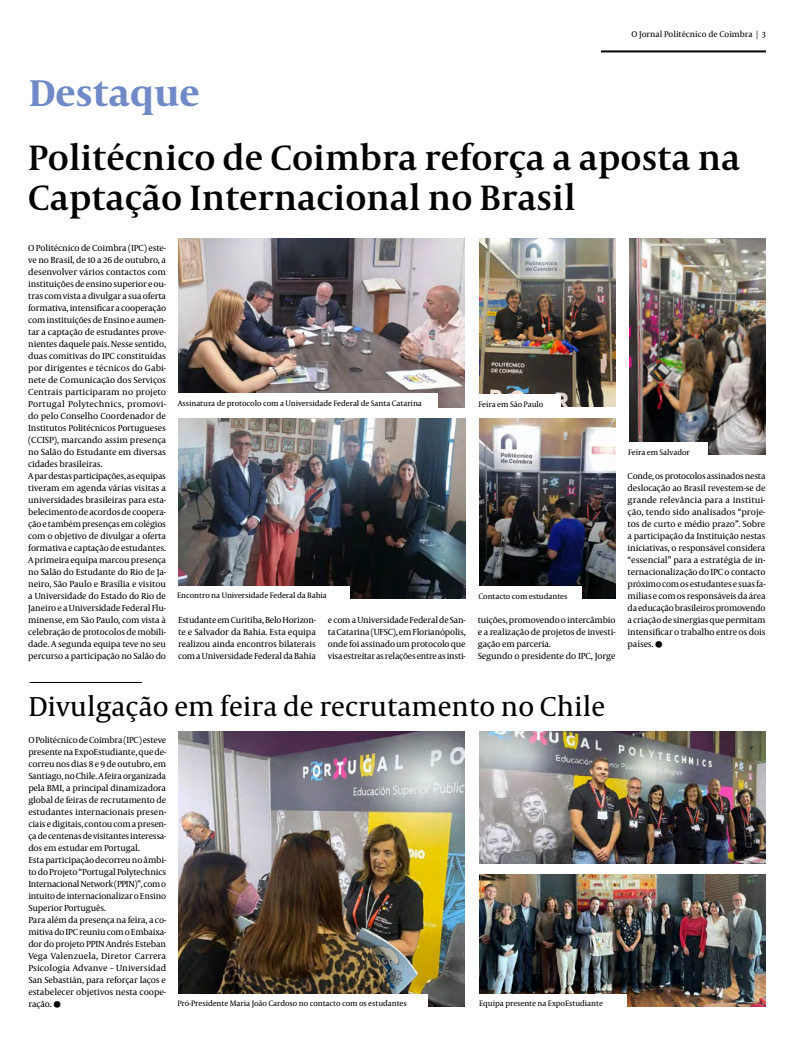
<style>
.page{position:relative;width:794px;height:1049px;background:#fff}
.page>*{position:absolute;margin:0;border:0;box-sizing:border-box;transform-origin:0 0}
.t1{font:700 38px "Capitolium News 2";color:#6f8ac6}
.t2{font:600 36px/40px "Capitolium News 2";color:#000}
.t3{font:28px "Capitolium News 2";color:#000}
.t4{font:9px/12px "Capitolium News 2";letter-spacing:-.015em;color:#000}
.t5{font:8.5px "Capitolium News 2";color:#000}
.t6{font:8px "Capitolium News 2";letter-spacing:-.01em;color:#000}
</style>
<div class="page">
<hr style="left:601px;top:50px;width:165px;height:2px;background:#000">
<hr style="left:30px;top:682px;width:112px;height:1px;background:#000">
<img style="left:179px;top:239px;width:285px;height:168px">
<img style="left:629px;top:239px;width:136px;height:216px">
<img style="left:479px;top:419px;width:136px;height:180px">
<img style="left:179px;top:419px;width:286px;height:180px">
<img style="left:480px;top:874px;width:285px;height:132px">
<img style="left:479px;top:731px;width:286px;height:132px">
<img style="left:179px;top:731px;width:285px;height:275px">
<img style="left:479px;top:239px;width:136px;height:168px">
<div style="left:178px;top:394px;width:260px;height:17px;background:#fff"></div>
<div style="left:177px;top:586px;width:173px;height:17px;background:#fff"></div>
<div style="left:177px;top:994px;width:250px;height:18px;background:#fff"></div>
<div style="left:479px;top:994px;width:147px;height:18px;background:#fff"></div>
<div style="left:478px;top:395px;width:83px;height:17px;background:#fff"></div>
<div style="left:478px;top:587px;width:104px;height:17px;background:#fff"></div>
<div style="left:628px;top:443px;width:79px;height:17px;background:#fff"></div>
<p class="t5" style="left:631px;top:29px;width:136px">O Jornal Politécnico de Coimbra | 3</p>
<h1 class="t1" style="left:29px;top:66px;width:172px">Destaque</h1>
<h2 class="t2" style="left:28px;top:136px;width:714px">Politécnico de Coimbra reforça a aposta na<br>Captação Internacional no Brasil</h2>
<p class="t4" style="left:28px;top:241px;width:139px">O Politécnico de Coimbra (IPC) este&shy;ve no Brasil, de 10 a 26 de outubro, a desenvolver vários contactos com instituições de ensino superior e ou&shy;tras com vista a divulgar a sua oferta formativa, intensificar a cooperação com instituições de Ensino e aumen&shy;tar a captação de estudantes prove&shy;nientes daquele país. Nesse sentido, duas comitivas do IPC constituídas por dirigentes e técnicos do Gabi&shy;nete de Comunicação dos Serviços Centrais participaram no projeto Portugal Polytechnics, promovi&shy;do pelo Conselho Coordenador de Institutos Politécnicos Portugueses (CCISP), marcando assim presença no Salão do Estudante em diversas cidades brasileiras.<br>A par destas participações, as equipas tiveram em agenda várias visitas a universidades brasileiras para esta&shy;belecimento de acordos de coopera&shy;ção e também presenças em colégios com o objetivo de divulgar a oferta formativa e captação de estudantes.<br>A primeira equipa marcou presença no Salão do Estudante do Rio de Ja&shy;neiro, São Paulo e Brasília e visitou a Universidade do Estado do Rio de Janeiro e a Universidade Federal Flu&shy;minense, em São Paulo, com vista à celebração de protocolos de mobili&shy;dade. A segunda equipa teve no seu percurso a participação no Salão do</p>
<p class="t6" style="left:178px;top:397px;width:246px">Assinatura de protocolo com a Universidade Federal de Santa Catarina</p>
<p class="t6" style="left:478px;top:398px;width:66px">Feira em São Paulo</p>
<p class="t6" style="left:628px;top:446px;width:63px">Feira em Salvador</p>
<p class="t4" style="left:627px;top:469px;width:139px;text-align:justify">Conde, os protocolos assinados nesta deslocação ao Brasil revestem-se de grande relevância para a institui&shy;ção, tendo sido analisados “proje&shy;tos de curto e médio prazo”. Sobre a participação da Instituição nestas iniciativas, o responsável considera “essencial” para a estratégia de in&shy;ternacionalização do IPC o contacto próximo com os estudantes e suas fa&shy;mílias e com os responsáveis da área da educação brasileiros promovendo a criação de sinergias que permitam intensificar o trabalho entre os dois países.</p>
<p class="t6" style="left:177px;top:590px;width:151px">Encontro na Universidade Federal da Bahia</p>
<p class="t6" style="left:478px;top:590px;width:90px">Contacto com estudantes</p>
<p class="t4" style="left:178px;top:613px;width:139px;text-align:justify">Estudante em Curitiba, Belo Horizon&shy;te e Salvador da Bahia. Esta equipa realizou ainda encontros bilaterais com a Universidade Federal da Bahia</p>
<p class="t4" style="left:328px;top:613px;width:139px;text-align:justify">e com a Universidade Federal de San&shy;ta Catarina (UFSC), em Florianópolis, onde foi assinado um protocolo que visa estreitar as relações entre as insti-</p>
<p class="t4" style="left:478px;top:613px;width:139px">tuições, promovendo o intercâmbio e a realização de projetos de investi&shy;gação em parceria.<br>Segundo o presidente do IPC, Jorge</p>
<h3 class="t3" style="left:28px;top:687px;width:578px">Divulgação em feira de recrutamento no Chile</h3>
<p class="t4" style="left:28px;top:733px;width:139px">O Politécnico de Coimbra (IPC) esteve presente na ExpoEstudiante, que de&shy;correu nos dias 8 e 9 de outubro, em Santiago, no Chile. A feira organizada pela BMI, a principal dinamizadora global de feiras de recrutamento de estudantes internacionais presen&shy;ciais e digitais, contou com a presen&shy;ça de centenas de visitantes interessa&shy;dos em estudar em Portugal.<br>Esta participação decorreu no âmbi&shy;to do Projeto “Portugal Polytechnics Internacional Network (PPIN)”, com o intuito de internacionalizar o Ensino Superior Português.<br>Para além da presença na feira, a co&shy;mitiva do IPC reuniu com o Embaixa&shy;dor do projeto PPIN Andrés Esteban Vega Valenzuela, Diretor Carrera Psicologia Advanve – Universidad San Sebastián, para reforçar laços e estabelecer objetivos nesta coope&shy;ração.</p>
<p class="t6" style="left:177px;top:998px;width:231px">Pró-Presidente Maria João Cardoso no contacto com os estudantes</p>
<p class="t6" style="left:479px;top:998px;width:125px">Equipa presente na ExpoEstudiante</p>
</div>
